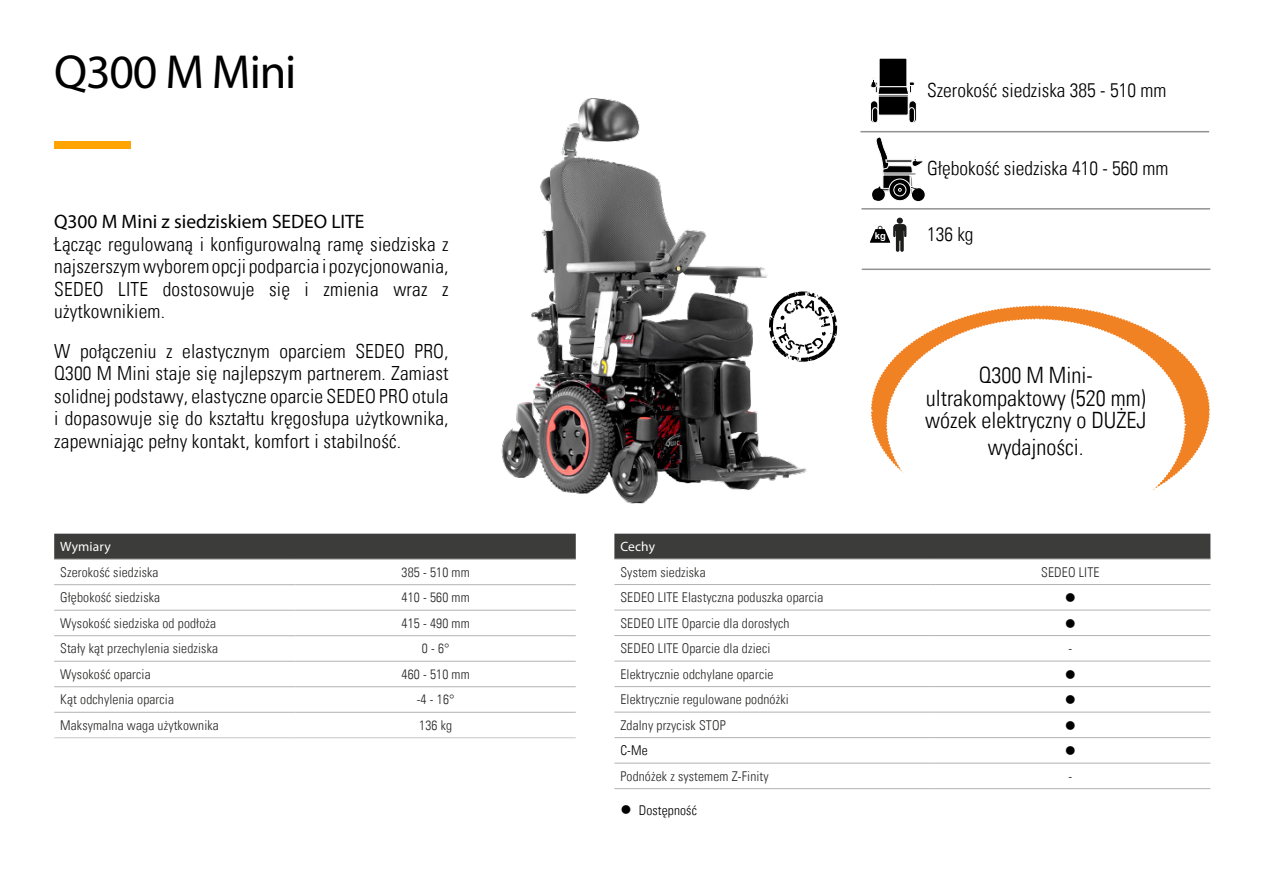
<style>
.page{position:relative;width:1263px;height:893px;background:#fff}
.page>*{position:absolute;margin:0;border:0;box-sizing:border-box;transform-origin:0 0}
.t1{font:48px "Myriad Pro";letter-spacing:-.025em;color:#000}
.t2{font:22.5px/22.5px "Univers Com 47 Light Cond";color:#000;text-align:center}
.t3{font:19.5px/22.5px "Univers Com 47 Light Cond";letter-spacing:.01em;color:#000;text-align:justify}
.t4{font:19.5px "Myriad Pro";color:#000}
.t5{font:15px "Wingdings";color:#000}
.t6{font:13.5px "Univers Com 47 Light Cond";letter-spacing:.01em;color:#282827}
.t7{font:13.5px "Univers Com 47 Light Cond";letter-spacing:.01em;color:#000}
.t8{font:13.5px "Myriad Pro";letter-spacing:.01em;color:#fff}
.t9{font:700 9.3px "Arial";color:#fff}
</style>
<div class="page">
<img style="left:501px;top:98px;width:266px;height:396px">
<div style="left:54px;top:141px;width:77px;height:8px;background:#ffa400"></div>
<div style="left:54px;top:534px;width:522px;height:25px;background:#3c3c3b"></div>
<hr style="left:296px;top:584px;width:280px;height:1px;background:#b3b2b2">
<hr style="left:296px;top:610px;width:280px;height:1px;background:#b3b2b2">
<hr style="left:296px;top:635px;width:280px;height:1px;background:#b3b2b2">
<hr style="left:296px;top:661px;width:280px;height:1px;background:#b3b2b2">
<hr style="left:296px;top:686px;width:280px;height:1px;background:#b3b2b2">
<hr style="left:296px;top:712px;width:280px;height:1px;background:#b3b2b2">
<hr style="left:54px;top:559px;width:242px;height:1px;background:#b3b2b2">
<hr style="left:296px;top:559px;width:280px;height:1px;background:#b3b2b2">
<hr style="left:54px;top:584px;width:242px;height:1px;background:#b3b2b2">
<hr style="left:54px;top:610px;width:242px;height:1px;background:#b3b2b2">
<hr style="left:54px;top:635px;width:242px;height:1px;background:#b3b2b2">
<hr style="left:54px;top:661px;width:242px;height:1px;background:#b3b2b2">
<hr style="left:54px;top:686px;width:242px;height:1px;background:#b3b2b2">
<hr style="left:54px;top:712px;width:242px;height:1px;background:#b3b2b2">
<hr style="left:54px;top:737px;width:242px;height:1px;background:#c6c6c6">
<hr style="left:296px;top:737px;width:280px;height:1px;background:#c6c6c6">
<hr style="left:614px;top:559px;width:316px;height:1px;background:#b3b2b2">
<hr style="left:930px;top:559px;width:280px;height:1px;background:#b3b2b2">
<hr style="left:614px;top:737px;width:316px;height:1px;background:#b3b2b2">
<hr style="left:930px;top:737px;width:280px;height:1px;background:#b3b2b2">
<hr style="left:614px;top:763px;width:316px;height:1px;background:#b3b2b2">
<hr style="left:930px;top:763px;width:280px;height:1px;background:#b3b2b2">
<hr style="left:614px;top:584px;width:316px;height:1px;background:#b3b2b2">
<hr style="left:930px;top:584px;width:280px;height:1px;background:#b3b2b2">
<hr style="left:614px;top:610px;width:316px;height:1px;background:#b3b2b2">
<hr style="left:930px;top:610px;width:280px;height:1px;background:#b3b2b2">
<hr style="left:614px;top:635px;width:316px;height:1px;background:#b3b2b2">
<hr style="left:930px;top:635px;width:280px;height:1px;background:#b3b2b2">
<hr style="left:614px;top:661px;width:316px;height:1px;background:#b3b2b2">
<hr style="left:930px;top:661px;width:280px;height:1px;background:#b3b2b2">
<hr style="left:614px;top:686px;width:316px;height:1px;background:#b3b2b2">
<hr style="left:930px;top:686px;width:280px;height:1px;background:#b3b2b2">
<hr style="left:614px;top:712px;width:316px;height:1px;background:#b3b2b2">
<hr style="left:930px;top:712px;width:280px;height:1px;background:#b3b2b2">
<hr style="left:614px;top:788px;width:316px;height:1px;background:#b3b2b2">
<hr style="left:930px;top:788px;width:280px;height:1px;background:#b3b2b2">
<hr style="left:860px;top:131px;width:349px;height:1px;background:#929292">
<hr style="left:861px;top:208px;width:349px;height:2px;background:#929292">
<svg style="left:870px;top:218px;width:36px;height:34px"></svg>
<hr style="left:862px;top:269px;width:348px;height:1px;background:#929292">
<div style="left:872px;top:193px;width:8px;height:8px;border:1px solid #fff;border-radius:50%"></div>
<svg style="left:875px;top:137px;width:48px;height:65px"></svg>
<div style="left:909px;top:101px;width:7px;height:22px;border:1px solid #fff;border-radius:4px"></div>
<svg style="left:870px;top:58px;width:45px;height:65px"></svg>
<div style="left:912px;top:188px;width:13px;height:13px;background:#000;border-radius:50%"></div>
<div style="left:872px;top:188px;width:13px;height:13px;background:#000;border-radius:50%"></div>
<svg style="left:614px;top:291px;width:597px;height:268px"></svg>
<h1 class="t1" style="left:54px;top:42px;width:244px">Q300 M Mini</h1>
<p class="t4" style="left:54px;top:210px;width:312px">Q300 M Mini z siedziskiem SEDEO LITE</p>
<p class="t3" style="left:54px;top:233px;width:396px">Łącząc regulowaną i konfigurowalną ramę siedziska z najszerszym wyborem opcji podparcia i pozycjonowania, SEDEO LITE dostosowuje się i zmienia wraz z użytkownikiem.</p>
<p class="t3" style="left:54px;top:340px;width:396px">W połączeniu z elastycznym oparciem SEDEO PRO, Q300 M Mini staje się najlepszym partnerem. Zamiast solidnej podstawy, elastyczne oparcie SEDEO PRO otula i dopasowuje się do kształtu kręgosłupa użytkownika, zapewniając pełny kontakt, komfort i stabilność.</p>
<p class="t8" style="left:60px;top:539px;width:52px">Wymiary</p>
<p class="t6" style="left:60px;top:564px;width:100px">Szerokość siedziska</p>
<p class="t6" style="left:402px;top:564px;width:70px">385 - 510 mm</p>
<p class="t6" style="left:60px;top:589px;width:101px">Głębokość siedziska</p>
<p class="t6" style="left:402px;top:589px;width:70px">410 - 560 mm</p>
<p class="t6" style="left:60px;top:615px;width:157px">Wysokość siedziska od podłoża</p>
<p class="t6" style="left:402px;top:615px;width:70px">415 - 490 mm</p>
<p class="t6" style="left:60px;top:640px;width:159px">Stały kąt przechylenia siedziska</p>
<p class="t6" style="left:422px;top:640px;width:29px">0 - 6°</p>
<p class="t6" style="left:60px;top:666px;width:92px">Wysokość oparcia</p>
<p class="t6" style="left:402px;top:666px;width:70px">460 - 510 mm</p>
<p class="t6" style="left:60px;top:691px;width:115px">Kąt odchylenia oparcia</p>
<p class="t6" style="left:417px;top:691px;width:39px">-4 - 16°</p>
<p class="t6" style="left:60px;top:717px;width:160px">Maksymalna waga użytkownika</p>
<p class="t6" style="left:419px;top:717px;width:34px">136 kg</p>
<p class="t3" style="left:927px;top:79px;width:241px">Szerokość siedziska 385 - 510 mm</p>
<p class="t3" style="left:927px;top:157px;width:243px">Głębokość siedziska 410 - 560 mm</p>
<p class="t9" style="left:875px;top:229px;width:12px">kg</p>
<p class="t3" style="left:927px;top:223px;width:48px">136 kg</p>
<p class="t2" style="left:925px;top:364px;width:223px">Q300 M Mini&shy;ultrakompaktowy (520 mm) wózek elektryczny o DUŻEJ</p>
<p class="t2" style="left:988px;top:436px;width:98px">wydajności.</p>
<p class="t8" style="left:620px;top:539px;width:36px">Cechy</p>
<p class="t6" style="left:620px;top:564px;width:87px">System siedziska</p>
<p class="t6" style="left:1041px;top:564px;width:60px">SEDEO LITE</p>
<p class="t6" style="left:620px;top:589px;width:204px">SEDEO LITE Elastyczna poduszka oparcia</p>
<p class="t5" style="left:1065px;top:590px;width:13px">●</p>
<p class="t6" style="left:620px;top:615px;width:171px">SEDEO LITE Oparcie dla dorosłych</p>
<p class="t5" style="left:1065px;top:615px;width:13px">●</p>
<p class="t6" style="left:620px;top:640px;width:151px">SEDEO LITE Oparcie dla dzieci</p>
<p class="t6" style="left:1068px;top:640px;width:5px">-</p>
<p class="t6" style="left:620px;top:666px;width:155px">Elektrycznie odchylane oparcie</p>
<p class="t5" style="left:1065px;top:666px;width:13px">●</p>
<p class="t6" style="left:620px;top:691px;width:170px">Elektrycznie regulowane podnóżki</p>
<p class="t5" style="left:1065px;top:692px;width:13px">●</p>
<p class="t6" style="left:620px;top:717px;width:107px">Zdalny przycisk STOP</p>
<p class="t5" style="left:1065px;top:717px;width:13px">●</p>
<p class="t7" style="left:620px;top:742px;width:29px">C-Me</p>
<p class="t5" style="left:1065px;top:743px;width:13px">●</p>
<p class="t6" style="left:620px;top:768px;width:150px">Podnóżek z systemem Z-Finity</p>
<p class="t6" style="left:1068px;top:768px;width:5px">-</p>
<p class="t7" style="left:620px;top:802px;width:78px">● Dostępność</p>
</div>
